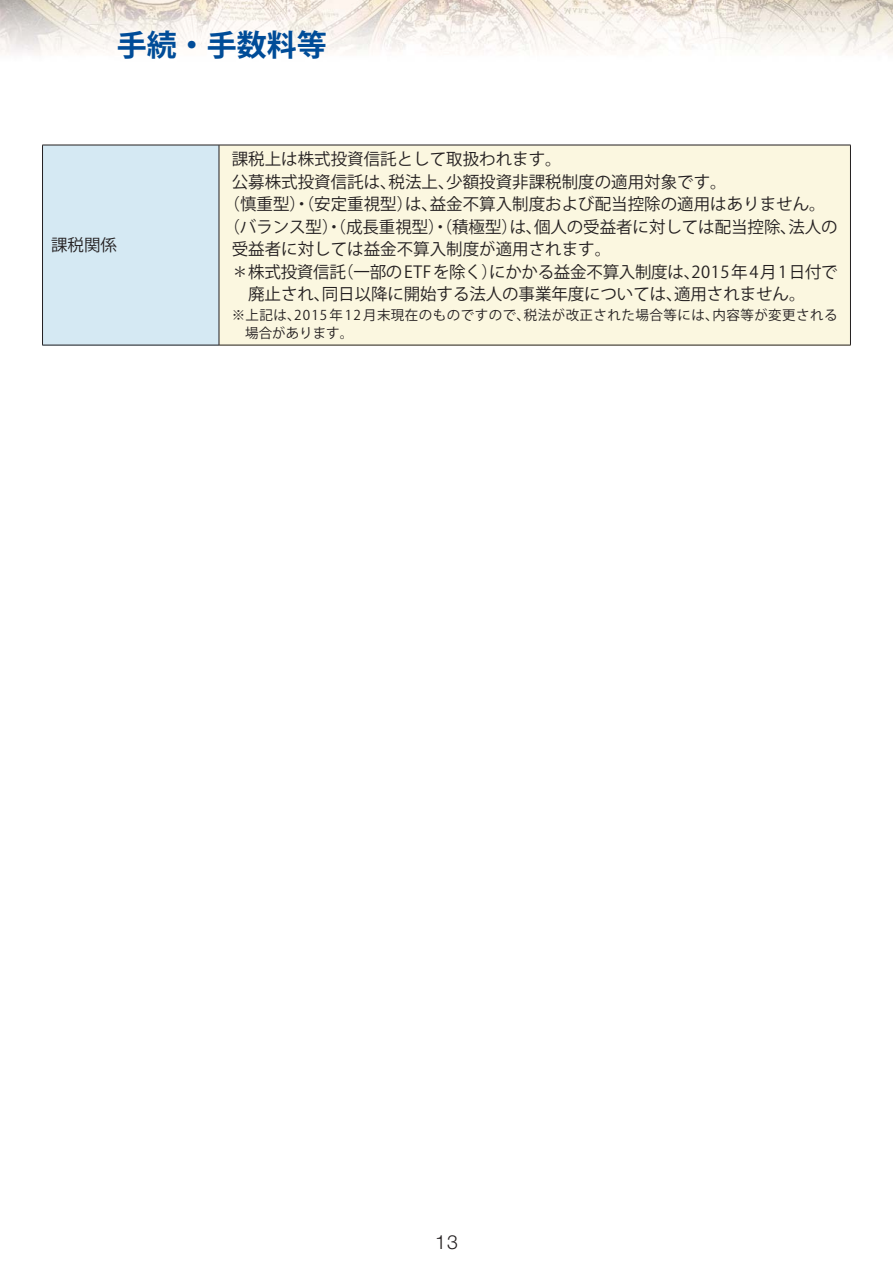
<style>
.page{position:relative;width:893px;height:1263px;background:#fff}
.page>*{position:absolute;margin:0;border:0;box-sizing:border-box;transform-origin:0 0}
.t1{font:30px "Koz Go Pro Bold 90 pv RKSJ H";color:#004c98}
.t2{font:300 19.5px "Helvetica Neue LT Std";color:#231f20}
.t3{font:16.5px "Koz Go Pro Regular 90 pv RKSJ H";color:#231f20}
.t4{font:13.5px/18px "Koz Go Pro Regular 90 pv RKSJ H";letter-spacing:.035em;color:#231f20}
</style>
<div class="page">
<img style="left:0;top:0;width:893px;height:55px">
<div style="left:43px;top:145px;width:176px;height:200px;background:#d5e9f3"></div>
<div style="left:219px;top:145px;width:631px;height:200px;background:#fbf7e0"></div>
<hr style="left:42px;top:145px;width:177px;height:1px;background:#231f20">
<hr style="left:42px;top:145px;width:1px;height:200px;background:#231f20">
<hr style="left:219px;top:145px;width:632px;height:1px;background:#231f20">
<hr style="left:219px;top:145px;width:1px;height:200px;background:#231f20">
<hr style="left:850px;top:145px;width:1px;height:200px;background:#231f20">
<hr style="left:42px;top:345px;width:809px;height:1px;background:#231f20">
<h1 class="t1" style="left:117px;top:34px;width:211px">手続・手数料等</h1>
<p class="t3" style="left:51px;top:239px;width:67px">課税関係</p>
<p class="t3" style="left:232px;top:153px;width:331px">課税上は株式投資信託として取扱われます。</p>
<p class="t3" style="left:232px;top:175px;width:496px">公募株式投資信託は、税法上、少額投資非課税制度の適用対象です。</p>
<p class="t3" style="left:223px;top:198px;width:604px">（慎重型）・（安定重視型）は、益金不算入制度および配当控除の適用はありません。</p>
<p class="t3" style="left:223px;top:220px;width:616px">（バランス型）・（成長重視型）・（積極型）は、個人の受益者に対しては配当控除、法人の</p>
<p class="t3" style="left:232px;top:243px;width:381px">受益者に対しては益金不算入制度が適用されます。</p>
<p class="t3" style="left:232px;top:265px;width:607px">＊ 株式投資信託（一部のETFを除く）にかかる益金不算入制度は、2015年4月1日付で</p>
<p class="t3" style="left:248px;top:288px;width:559px">廃止され、同日以降に開始する法人の事業年度については、適用されません。</p>
<p class="t4" style="left:245px;top:308px;width:594px;text-indent:-14px">※上記は、2015 年 12 月末現在のものですので、税法が改正された場合等には、内容等が変更される場合があります。</p>
<p class="t2" style="left:435px;top:1231px;width:24px">13</p>
</div>
